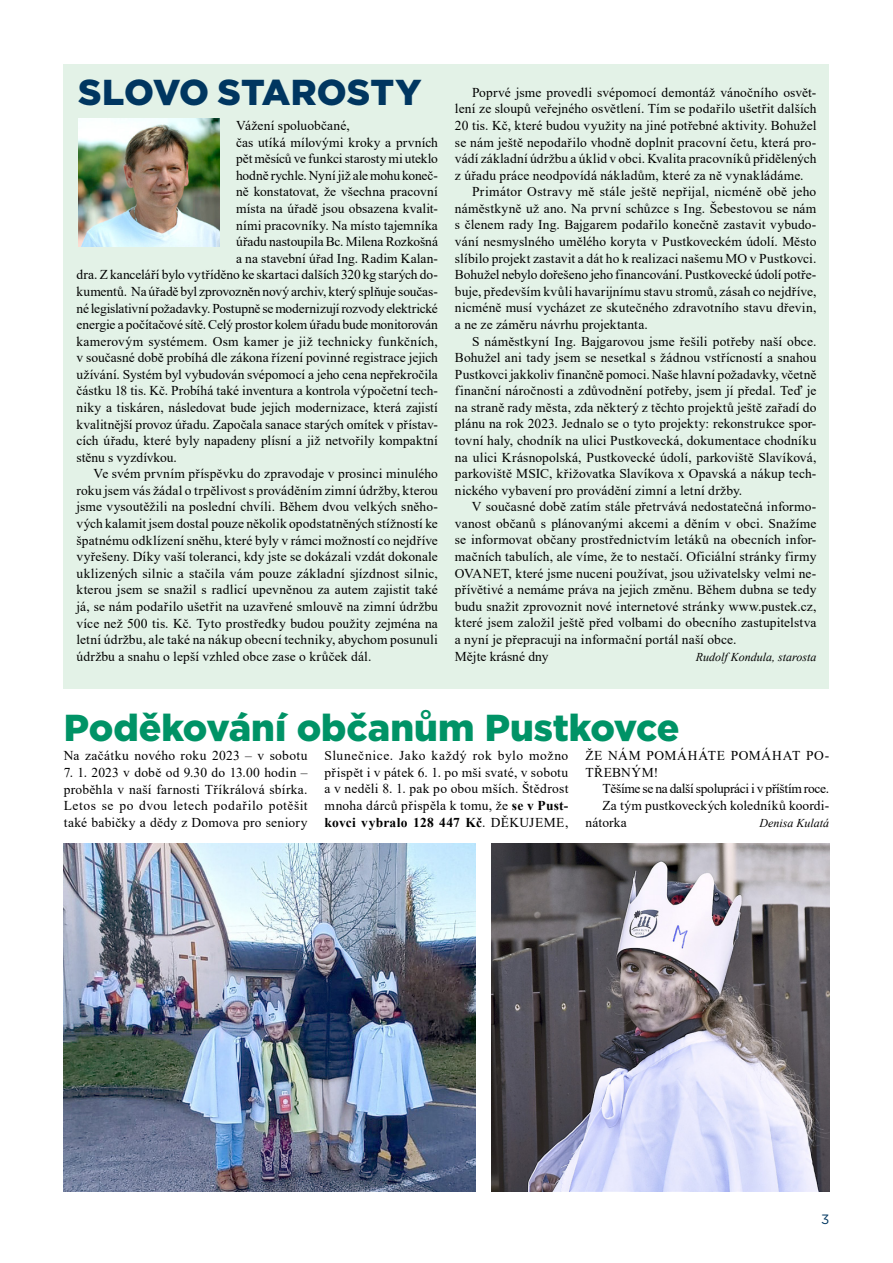
<style>
.page{position:relative;width:893px;height:1263px;background:#fff}
.page>*{position:absolute;margin:0;border:0;box-sizing:border-box;transform-origin:0 0}
.t1{font:900 37.5px "Gotham";color:#009366}
.t2{font:900 36px "Gotham";letter-spacing:.005em;color:#003660}
.t3{font:13.5px/16.6px "Times New Roman";letter-spacing:.01em;color:#000;text-align:justify}
.t4{font:13.5px "Times New Roman";letter-spacing:-.01em;color:#000}
.t5{font:13.5px "Times New Roman";letter-spacing:-.015em;color:#000}
.t6{font:13.5px "Times New Roman";letter-spacing:-.025em;color:#000}
.t7{font:13.5px/16.6px "Times New Roman";letter-spacing:.04em;color:#000}
.t8{font:13.5px "Gotham";color:#003660}
.t9{font:italic 12px "Times New Roman";color:#000}
.s1{font-weight:700}
</style>
<div class="page">
<div style="left:64px;top:64px;width:765px;height:624px;background:#e3f2e7"></div>
<img style="left:79px;top:119px;width:140px;height:127px">
<img style="left:64px;top:843px;width:411px;height:348px">
<img style="left:491px;top:843px;width:338px;height:348px">
<h2 class="t2" style="left:78px;top:67px;width:345px">SLOVO STAROSTY</h2>
<p class="t3" style="left:236px;top:117px;width:115px">Vážení spoluobčané,</p>
<p class="t3" style="left:236px;top:133px;width:203px">čas utíká mílovými kroky a prvních</p>
<p class="t4" style="left:236px;top:149px;width:203px">pět měsíců ve funkci starosty mi uteklo</p>
<p class="t5" style="left:236px;top:166px;width:203px">hodně rychle. Nyní již ale mohu koneč-</p>
<p class="t3" style="left:236px;top:183px;width:203px">ně konstatovat, že všechna pracovní</p>
<p class="t3" style="left:236px;top:200px;width:203px">místa na úřadě jsou obsazena kvalit-</p>
<p class="t3" style="left:236px;top:216px;width:203px">ními pracovníky. Na místo tajemníka</p>
<p class="t3" style="left:236px;top:233px;width:203px">úřadu nastoupila Bc. Milena Rozkošná</p>
<p class="t3" style="left:236px;top:249px;width:203px">a na stavební úřad Ing. Radim Kalan-</p>
<p class="t3" style="left:77px;top:266px;width:363px">dra. Z kanceláří bylo vytříděno ke skartaci dalších 320 kg starých do-</p>
<p class="t4" style="left:77px;top:282px;width:363px">kumentů. Na úřadě byl zprovozněn nový archiv, který splňuje součas-</p>
<p class="t5" style="left:77px;top:298px;width:363px">né legislativní požadavky. Postupně se modernizují rozvody elektrické</p>
<p class="t4" style="left:77px;top:315px;width:363px">energie a počítačové sítě. Celý prostor kolem úřadu bude monitorován</p>
<p class="t3" style="left:77px;top:332px;width:363px">kamerovým systémem. Osm kamer je již technicky funkčních,</p>
<p class="t3" style="left:77px;top:349px;width:363px">v současné době probíhá dle zákona řízení povinné registrace jejich</p>
<p class="t3" style="left:77px;top:366px;width:363px">užívání. Systém byl vybudován svépomocí a jeho cena nepřekročila</p>
<p class="t3" style="left:77px;top:382px;width:363px">částku 18 tis. Kč. Probíhá také inventura a kontrola výpočetní tech-</p>
<p class="t3" style="left:77px;top:399px;width:363px">niky a tiskáren, následovat bude jejich modernizace, která zajistí</p>
<p class="t3" style="left:77px;top:415px;width:363px">kvalitnější provoz úřadu. Započala sanace starých omítek v přístav-</p>
<p class="t3" style="left:77px;top:432px;width:363px">cích úřadu, které byly napadeny plísní a již netvořily kompaktní</p>
<p class="t3" style="left:77px;top:448px;width:102px">stěnu s vyzdívkou.</p>
<p class="t3" style="left:94px;top:465px;width:346px">Ve svém prvním příspěvku do zpravodaje v prosinci minulého</p>
<p class="t3" style="left:77px;top:482px;width:363px">roku jsem vás žádal o trpělivost s prováděním zimní údržby, kterou</p>
<p class="t3" style="left:77px;top:498px;width:363px">jsme vysoutěžili na poslední chvíli. Během dvou velkých sněho-</p>
<p class="t3" style="left:77px;top:515px;width:363px">vých kalamit jsem dostal pouze několik opodstatněných stížností ke</p>
<p class="t3" style="left:77px;top:531px;width:363px">špatnému odklízení sněhu, které byly v rámci možností co nejdříve</p>
<p class="t3" style="left:77px;top:548px;width:363px">vyřešeny. Díky vaší toleranci, kdy jste se dokázali vzdát dokonale</p>
<p class="t3" style="left:77px;top:564px;width:363px">uklizených silnic a stačila vám pouze základní sjízdnost silnic,</p>
<p class="t3" style="left:77px;top:581px;width:363px">kterou jsem se snažil s radlicí upevněnou za autem zajistit také</p>
<p class="t3" style="left:77px;top:598px;width:363px">já, se nám podařilo ušetřit na uzavřené smlouvě na zimní údržbu</p>
<p class="t3" style="left:77px;top:614px;width:363px">více než 500 tis. Kč. Tyto prostředky budou použity zejména na</p>
<p class="t3" style="left:77px;top:631px;width:363px">letní údržbu, ale také na nákup obecní techniky, abychom posunuli</p>
<p class="t3" style="left:77px;top:647px;width:296px">údržbu a snahu o lepší vzhled obce zase o krůček dál.</p>
<p class="t3" style="left:472px;top:84px;width:346px">Poprvé jsme provedli svépomocí demontáž vánočního osvět-</p>
<p class="t3" style="left:455px;top:100px;width:363px">lení ze sloupů veřejného osvětlení. Tím se podařilo ušetřit dalších</p>
<p class="t3" style="left:455px;top:117px;width:363px">20 tis. Kč, které budou využity na jiné potřebné aktivity. Bohužel</p>
<p class="t3" style="left:455px;top:133px;width:363px">se nám ještě nepodařilo vhodně doplnit pracovní četu, která pro-</p>
<p class="t3" style="left:455px;top:150px;width:363px">vádí základní údržbu a úklid v obci. Kvalita pracovníků přidělených</p>
<p class="t3" style="left:455px;top:166px;width:350px">z úřadu práce neodpovídá nákladům, které za ně vynakládáme.</p>
<p class="t3" style="left:472px;top:183px;width:346px">Primátor Ostravy mě stále ještě nepřijal, nicméně obě jeho</p>
<p class="t3" style="left:455px;top:200px;width:363px">náměstkyně už ano. Na první schůzce s Ing. Šebestovou se nám</p>
<p class="t3" style="left:455px;top:216px;width:363px">s členem rady Ing. Bajgarem podařilo konečně zastavit vybudo-</p>
<p class="t3" style="left:455px;top:233px;width:363px">vání nesmyslného umělého koryta v Pustkoveckém údolí. Město</p>
<p class="t3" style="left:455px;top:249px;width:363px">slíbilo projekt zastavit a dát ho k realizaci našemu MO v Pustkovci.</p>
<p class="t3" style="left:455px;top:266px;width:363px">Bohužel nebylo dořešeno jeho financování. Pustkovecké údolí potře-</p>
<p class="t3" style="left:455px;top:282px;width:363px">buje, především kvůli havarijnímu stavu stromů, zásah co nejdříve,</p>
<p class="t3" style="left:455px;top:299px;width:363px">nicméně musí vycházet ze skutečného zdravotního stavu dřevin,</p>
<p class="t3" style="left:455px;top:316px;width:194px">a ne ze záměru návrhu projektanta.</p>
<p class="t3" style="left:472px;top:332px;width:346px">S náměstkyní Ing. Bajgarovou jsme řešili potřeby naší obce.</p>
<p class="t3" style="left:455px;top:349px;width:363px">Bohužel ani tady jsem se nesetkal s žádnou vstřícností a snahou</p>
<p class="t3" style="left:455px;top:365px;width:363px">Pustkovci jakkoliv finančně pomoci. Naše hlavní požadavky, včetně</p>
<p class="t3" style="left:455px;top:382px;width:363px">finanční náročnosti a zdůvodnění potřeby, jsem jí předal. Teď je</p>
<p class="t3" style="left:455px;top:399px;width:363px">na straně rady města, zda některý z těchto projektů ještě zařadí do</p>
<p class="t3" style="left:455px;top:415px;width:363px">plánu na rok 2023. Jednalo se o tyto projekty: rekonstrukce spor-</p>
<p class="t3" style="left:455px;top:432px;width:363px">tovní haly, chodník na ulici Pustkovecká, dokumentace chodníku</p>
<p class="t3" style="left:455px;top:448px;width:363px">na ulici Krásnopolská, Pustkovecké údolí, parkoviště Slavíková,</p>
<p class="t3" style="left:455px;top:465px;width:363px">parkoviště MSIC, křižovatka Slavíkova x Opavská a nákup tech-</p>
<p class="t3" style="left:455px;top:481px;width:289px">nického vybavení pro provádění zimní a letní držby.</p>
<p class="t3" style="left:472px;top:498px;width:346px">V současné době zatím stále přetrvává nedostatečná informo-</p>
<p class="t3" style="left:455px;top:515px;width:363px">vanost občanů s plánovanými akcemi a děním v obci. Snažíme</p>
<p class="t3" style="left:455px;top:531px;width:363px">se informovat občany prostřednictvím letáků na obecních infor-</p>
<p class="t3" style="left:455px;top:548px;width:363px">mačních tabulích, ale víme, že to nestačí. Oficiální stránky firmy</p>
<p class="t3" style="left:455px;top:564px;width:363px">OVANET, které jsme nuceni používat, jsou uživatelsky velmi ne-</p>
<p class="t3" style="left:455px;top:581px;width:363px">přívětivé a nemáme práva na jejich změnu. Během dubna se tedy</p>
<p class="t3" style="left:455px;top:597px;width:363px">budu snažit zprovoznit nové internetové stránky www.pustek.cz,</p>
<p class="t3" style="left:455px;top:614px;width:363px">které jsem založil ještě před volbami do obecního zastupitelstva</p>
<p class="t3" style="left:455px;top:631px;width:283px">a nyní je přepracuji na informační portál naší obce.</p>
<p class="t3" style="left:455px;top:647px;width:95px">Mějte krásné dny</p>
<p class="t9" style="left:696px;top:648px;width:122px">Rudolf Kondula, starosta</p>
<h1 class="t1" style="left:64px;top:701px;width:617px">Poděkování občanům Pustkovce</h1>
<p class="t3" style="left:64px;top:747px;width:245px">Na začátku nového roku 2023 – v sobotu</p>
<p class="t3" style="left:64px;top:764px;width:245px">7. 1. 2023 v době od 9.30 do 13.00 hodin – proběhla v naší farnosti Tříkrálová sbírka.<br>Letos se po dvou letech podařilo potěšit také babičky a dědy z Domova pro seniory</p>
<p class="t3" style="left:325px;top:747px;width:245px">Slunečnice. Jako každý rok bylo možno přispět i v pátek 6. 1. po mši svaté, v sobotu a v neděli 8. 1. pak po obou mších. Štědrost mnoha dárců přispěla k tomu, že <span class="s1">se v Pust&shy;kovci vybralo 128 447 Kč</span>. DĚKUJEME,</p>
<p class="t7" style="left:585px;top:747px;width:245px">ŽE NÁM POMÁHÁTE POMÁHAT PO-<br>TŘEBNÝM!</p>
<p class="t6" style="left:602px;top:779px;width:228px">Těšíme se na další spolupráci i v příštím roce.</p>
<p class="t3" style="left:602px;top:797px;width:228px">Za tým pustkoveckých koledníků koordi-</p>
<p class="t3" style="left:585px;top:813px;width:43px">nátorka</p>
<p class="t9" style="left:759px;top:814px;width:71px">Denisa Kulatá</p>
<p class="t8" style="left:821px;top:1210px;width:10px">3</p>
</div>
